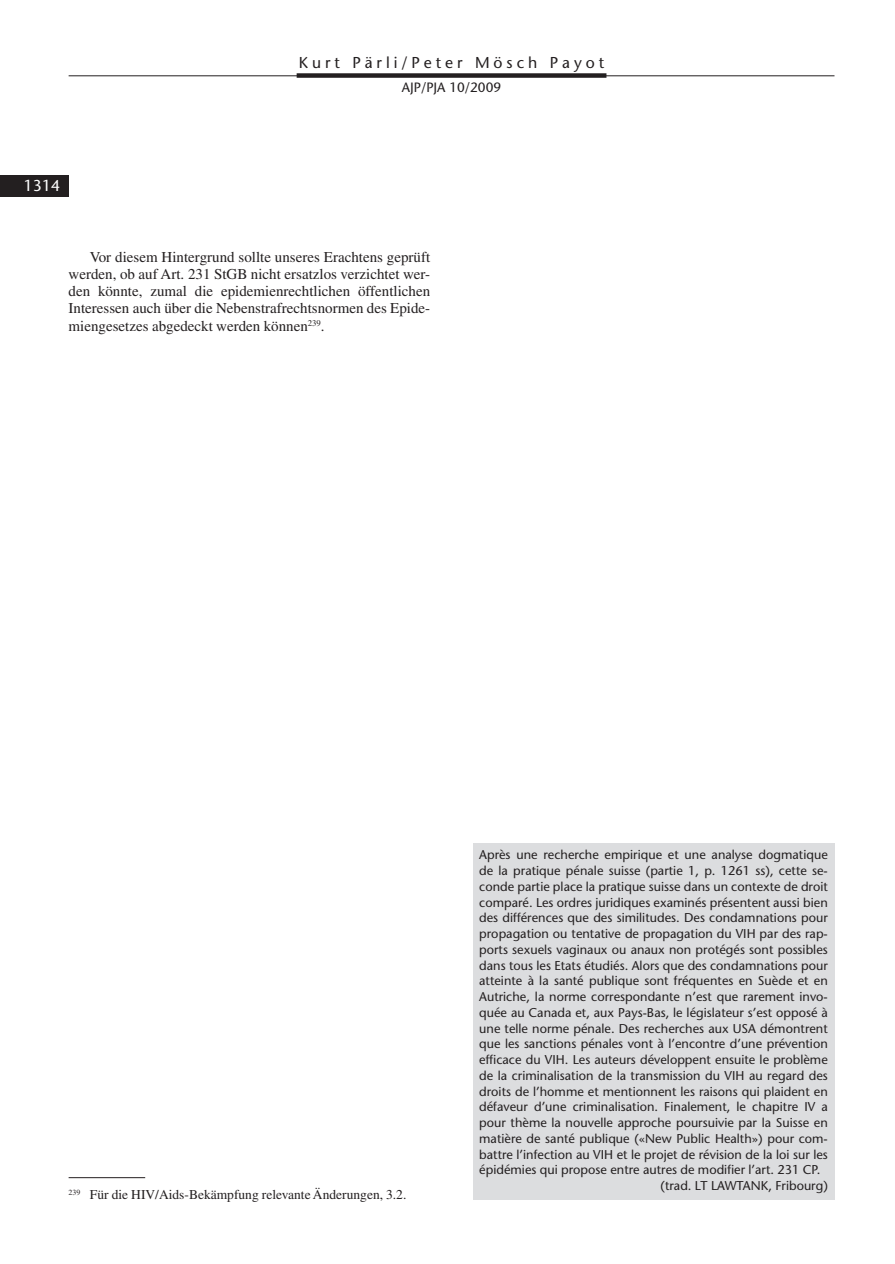
<style>
.page{position:relative;width:895px;height:1264px;background:#fff}
.page>*{position:absolute;margin:0;border:0;box-sizing:border-box;transform-origin:0 0}
.t1{font:500 15.75px "Stone Sans Std";letter-spacing:.25em;color:#231f20}
.t2{font:500 15.75px "Stone Sans Std";color:#fff}
.t3{font:15px/17.2px "Times LT Std";color:#231f20;text-align:justify}
.t4{font:13.5px "Times LT Std";color:#231f20}
.t5{font:500 13.5px "Stone Sans Std";color:#231f20}
.t6{font:500 12.75px "Stone Sans Std";color:#231f20}
</style>
<div class="page">
<div style="left:296px;top:73px;width:310px;height:5px;background:#231f20"></div>
<hr style="left:69px;top:76px;width:765px;height:1px;background:#231f20">
<div style="left:0;top:175px;width:69px;height:21px;background:#231f20"></div>
<hr style="left:69px;top:1177px;width:76px;height:1px;background:#231f20">
<div style="left:473px;top:843px;width:361px;height:357px;background:#dcdddf"></div>
<p class="t1" style="left:299px;top:56px;width:307px">Kurt Pärli/Peter Mösch Payot</p>
<p class="t5" style="left:402px;top:82px;width:101px">AJP/PJA 10/2009</p>
<p class="t2" style="left:24px;top:179px;width:38px">1314</p>
<p class="t3" style="left:69px;top:249px;width:363px;text-indent:21px">Vor diesem Hintergrund sollte unseres Erachtens geprüft werden, ob auf Art. 231 StGB nicht ersatzlos verzichtet wer&shy;den könnte, zumal die epidemienrechtlichen öffentlichen Interessen auch über die Nebenstrafrechtsnormen des Epide&shy;miengesetzes abgedeckt werden können<sup>239</sup>.</p>
<p class="t4" style="left:69px;top:1190px;width:339px"><sup>239</sup> Für die HIV/Aids-Bekämpfung relevante Änderungen, 3.2.</p>
<p class="t6" style="left:479px;top:850px;width:350px">Après une recherche empirique et une analyse dogmatique</p>
<p class="t6" style="left:479px;top:865px;width:350px">de la pratique pénale suisse (partie 1, p. 1261 ss), cette se-</p>
<p class="t6" style="left:479px;top:881px;width:350px">conde partie place la pratique suisse dans un contexte de droit</p>
<p class="t6" style="left:479px;top:897px;width:350px">comparé. Les ordres juridiques examinés présentent aussi bien</p>
<p class="t6" style="left:479px;top:913px;width:350px">des différences que des similitudes. Des condamnations pour</p>
<p class="t6" style="left:479px;top:928px;width:350px">propagation ou tentative de propagation du VIH par des rap-</p>
<p class="t6" style="left:479px;top:944px;width:350px">ports sexuels vaginaux ou anaux non protégés sont possibles</p>
<p class="t6" style="left:479px;top:960px;width:350px">dans tous les Etats étudiés. Alors que des condamnations pour</p>
<p class="t6" style="left:479px;top:976px;width:350px">atteinte à la santé publique sont fréquentes en Suède et en</p>
<p class="t6" style="left:479px;top:991px;width:350px">Autriche, la norme correspondante n’est que rarement invo-</p>
<p class="t6" style="left:479px;top:1007px;width:350px">quée au Canada et, aux Pays-Bas, le législateur s’est opposé à</p>
<p class="t6" style="left:479px;top:1023px;width:350px">une telle norme pénale. Des recherches aux USA démontrent</p>
<p class="t6" style="left:479px;top:1039px;width:350px">que les sanctions pénales vont à l’encontre d’une prévention</p>
<p class="t6" style="left:479px;top:1054px;width:350px">efficace du VIH. Les auteurs développent ensuite le problème</p>
<p class="t6" style="left:479px;top:1070px;width:350px">de la criminalisation de la transmission du VIH au regard des</p>
<p class="t6" style="left:479px;top:1086px;width:350px">droits de l’homme et mentionnent les raisons qui plaident en</p>
<p class="t6" style="left:479px;top:1102px;width:350px">défaveur d’une criminalisation. Finalement, le chapitre IV a</p>
<p class="t6" style="left:479px;top:1117px;width:350px">pour thème la nouvelle approche poursuivie par la Suisse en</p>
<p class="t6" style="left:479px;top:1133px;width:350px">matière de santé publique («New Public Health») pour com-</p>
<p class="t6" style="left:479px;top:1149px;width:350px">battre l’infection au VIH et le projet de révision de la loi sur les</p>
<p class="t6" style="left:479px;top:1165px;width:343px">épidémies qui propose entre autres de modifier l’art. 231 CP.</p>
<p class="t6" style="left:660px;top:1180px;width:169px">(trad. LT LAWTANK, Fribourg)</p>
</div>
